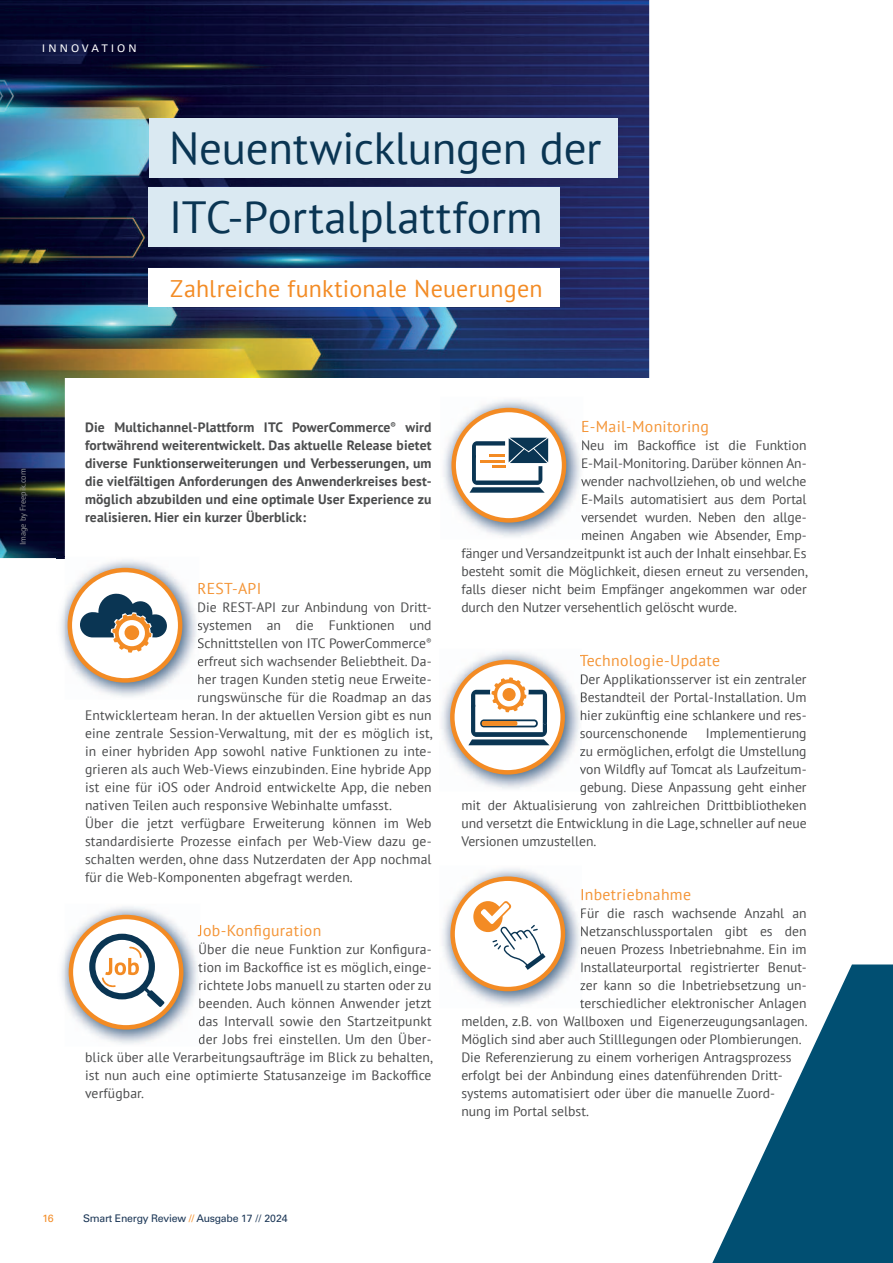
<style>
.page{position:relative;width:893px;height:1263px;background:#fff}
.page>*{position:absolute;margin:0;border:0;box-sizing:border-box;transform-origin:0 0}
.t1{font:45px/69px "PT Sans";letter-spacing:-.005em;color:#0a3553}
.t2{font:24px "PT Sans";letter-spacing:.01em;color:#f38b24}
.t3{font:15.75px "PT Sans";letter-spacing:.02em;color:#f49537}
.t4{font:13.65px/18px "PT Sans";color:#4b4c4d;text-align:justify}
.t5{font:700 13.65px/18px "PT Sans";letter-spacing:.01em;color:#4b4c4d;text-align:justify}
.t6{font:500 10.5px "Univers CE";letter-spacing:-.02em;color:#1b3656}
.t7{font:500 10.5px "Univers CE";letter-spacing:.3em;color:#fff}
.t8{font:500 10.5px "Univers CE";color:#f38b24}
.t9{font:8.25px "PT Sans";color:#939598}
.s1{color:#f38b24}
</style>
<div class="page">
<img style="left:0;top:0;width:649px;height:558px">
<div style="left:149px;top:118px;width:468px;height:60px;background:#dae9f2"></div>
<div style="left:149px;top:187px;width:411px;height:60px;background:#dae9f2"></div>
<div style="left:149px;top:269px;width:411px;height:38px;background:#fff"></div>
<div style="left:65px;top:378px;width:763px;height:802px;background:#fff"></div>
<img style="left:57px;top:558px;width:141px;height:139px">
<svg style="left:198px;top:602px;width:1px;height:46px"></svg>
<svg style="left:198px;top:674px;width:1px;height:25px"></svg>
<div style="left:70px;top:570px;width:110px;height:110px;background:#fff;border-radius:50%"></div>
<div style="left:68px;top:568px;width:114px;height:115px;border:4px solid #f38b24;border-radius:50%"></div>
<svg style="left:80px;top:593px;width:87px;height:60px"></svg>
<svg style="left:712px;top:964px;width:181px;height:299px;fill:#014f72"></svg>
<img style="left:443px;top:400px;width:140px;height:137px">
<svg style="left:582px;top:421px;width:1px;height:29px"></svg>
<svg style="left:581px;top:458px;width:2px;height:30px"></svg>
<svg style="left:581px;top:512px;width:2px;height:27px"></svg>
<div style="left:454px;top:410px;width:110px;height:110px;background:#fff;border-radius:50%"></div>
<div style="left:451px;top:408px;width:115px;height:115px;border:4px solid #f38b24;border-radius:50%"></div>
<svg style="left:470px;top:438px;width:78px;height:55px"></svg>
<img style="left:441px;top:652px;width:141px;height:137px">
<svg style="left:580px;top:655px;width:2px;height:47px"></svg>
<svg style="left:580px;top:710px;width:2px;height:81px"></svg>
<svg style="left:452px;top:662px;width:111px;height:110px"></svg>
<div style="left:450px;top:660px;width:115px;height:114px;border:4px solid #f38b24;border-radius:50%"></div>
<svg style="left:468px;top:677px;width:81px;height:68px"></svg>
<img style="left:61px;top:907px;width:139px;height:137px">
<svg style="left:198px;top:925px;width:2px;height:65px"></svg>
<svg style="left:199px;top:998px;width:1px;height:46px"></svg>
<svg style="left:71px;top:917px;width:110px;height:110px"></svg>
<div style="left:69px;top:915px;width:114px;height:114px;border:4px solid #f38b24;border-radius:50%"></div>
<svg style="left:89px;top:934px;width:76px;height:73px"></svg>
<img style="left:442px;top:869px;width:140px;height:137px">
<svg style="left:581px;top:926px;width:1px;height:28px"></svg>
<svg style="left:580px;top:962px;width:2px;height:46px"></svg>
<div style="left:453px;top:879px;width:110px;height:110px;background:#fff;border-radius:50%"></div>
<div style="left:450px;top:876px;width:115px;height:115px;border:4px solid #f38b24;border-radius:50%"></div>
<svg style="left:473px;top:901px;width:72px;height:69px"></svg>
<p class="t7" style="left:42px;top:42px;width:96px">INNOVATION</p>
<h1 class="t1" style="left:169px;top:112px;width:434px">Neuentwicklungen der<br>ITC-Portalplattform</h1>
<h2 class="t2" style="left:170px;top:273px;width:374px">Zahlreiche funktionale Neuerungen</h2>
<p class="t9" style="left:18px;top:545px;width:78px;rotate:-90deg">Image by Freepik.com</p>
<p class="t5" style="left:85px;top:418px;width:348px">Die Multichannel-Plattform ITC PowerCommerce<sup>®</sup> wird fortwährend weiterentwickelt. Das aktuelle Release bietet diverse Funktionserweiterungen und Verbesserungen, um die vielfältigen Anforderungen des Anwenderkreises best&shy;möglich abzubilden und eine optimale User Experience zu realisieren. Hier ein kurzer Überblick:</p>
<p class="t3" style="left:197px;top:578px;width:66px">REST-API</p>
<p class="t4" style="left:197px;top:598px;width:236px">Die REST-API zur Anbindung von Dritt-</p>
<p class="t4" style="left:197px;top:616px;width:236px">systemen an die Funktionen und</p>
<p class="t4" style="left:197px;top:634px;width:236px">Schnittstellen von ITC PowerCommerce<sup>®</sup></p>
<p class="t4" style="left:197px;top:652px;width:236px">erfreut sich wachsender Beliebtheit. Da-</p>
<p class="t4" style="left:197px;top:670px;width:236px">her tragen Kunden stetig neue Erweite-</p>
<p class="t4" style="left:197px;top:688px;width:236px">rungswünsche für die Roadmap an das</p>
<p class="t4" style="left:85px;top:706px;width:348px">Entwicklerteam heran. In der aktuellen Version gibt es nun</p>
<p class="t4" style="left:85px;top:724px;width:349px">eine zentrale Session-Verwaltung, mit der es möglich ist,</p>
<p class="t4" style="left:85px;top:742px;width:348px">in einer hybriden App sowohl native Funktionen zu inte-</p>
<p class="t4" style="left:85px;top:760px;width:348px">grieren als auch Web-Views einzubinden. Eine hybride App</p>
<p class="t4" style="left:85px;top:778px;width:348px">ist eine für iOS oder Android entwickelte App, die neben</p>
<p class="t4" style="left:85px;top:796px;width:309px">nativen Teilen auch responsive Webinhalte umfasst.</p>
<p class="t4" style="left:85px;top:814px;width:348px">Über die jetzt verfügbare Erweiterung können im Web</p>
<p class="t4" style="left:85px;top:832px;width:348px">standardisierte Prozesse einfach per Web-View dazu ge-</p>
<p class="t4" style="left:85px;top:850px;width:348px">schalten werden, ohne dass Nutzerdaten der App nochmal</p>
<p class="t4" style="left:85px;top:868px;width:269px">für die Web-Komponenten abgefragt werden.</p>
<p class="t3" style="left:198px;top:920px;width:125px">Job-Konfiguration</p>
<p class="t4" style="left:198px;top:940px;width:235px">Über die neue Funktion zur Konfigura-</p>
<p class="t4" style="left:198px;top:958px;width:235px">tion im Backoffice ist es möglich, einge-</p>
<p class="t4" style="left:198px;top:976px;width:235px">richtete Jobs manuell zu starten oder zu</p>
<p class="t4" style="left:198px;top:994px;width:235px">beenden. Auch können Anwender jetzt</p>
<p class="t4" style="left:198px;top:1012px;width:235px">das Intervall sowie den Startzeitpunkt</p>
<p class="t4" style="left:198px;top:1030px;width:235px">der Jobs frei einstellen. Um den Über-</p>
<p class="t4" style="left:85px;top:1048px;width:349px">blick über alle Verarbeitungsaufträge im Blick zu behalten,</p>
<p class="t4" style="left:85px;top:1066px;width:348px">ist nun auch eine optimierte Statusanzeige im Backoffice</p>
<p class="t4" style="left:85px;top:1084px;width:61px">verfügbar.</p>
<p class="t3" style="left:581px;top:416px;width:129px">E-Mail-Monitoring</p>
<p class="t4" style="left:581px;top:436px;width:227px">Neu im Backoffice ist die Funktion</p>
<p class="t4" style="left:581px;top:454px;width:227px">E-Mail-Monitoring. Darüber können An-</p>
<p class="t4" style="left:581px;top:472px;width:227px">wender nachvollziehen, ob und welche</p>
<p class="t4" style="left:581px;top:490px;width:227px">E-Mails automatisiert aus dem Portal</p>
<p class="t4" style="left:581px;top:508px;width:227px">versendet wurden. Neben den allge-</p>
<p class="t4" style="left:581px;top:526px;width:227px">meinen Angaben wie Absender, Emp-</p>
<p class="t4" style="left:461px;top:544px;width:347px">fänger und Versandzeitpunkt ist auch der Inhalt einsehbar. Es</p>
<p class="t4" style="left:461px;top:562px;width:348px">besteht somit die Möglichkeit, diesen erneut zu versenden,</p>
<p class="t4" style="left:461px;top:580px;width:347px">falls dieser nicht beim Empfänger angekommen war oder</p>
<p class="t4" style="left:461px;top:598px;width:277px">durch den Nutzer versehentlich gelöscht wurde.</p>
<p class="t3" style="left:580px;top:650px;width:142px">Technologie-Update</p>
<p class="t4" style="left:580px;top:670px;width:228px">Der Applikationsserver ist ein zentraler Bestandteil der Portal-Installation. Um hier zukünftig eine schlankere und res&shy;sourcenschonende</p>
<p class="t4" style="left:706px;top:724px;width:102px">Implementierung</p>
<p class="t4" style="left:580px;top:742px;width:228px">zu ermöglichen, erfolgt die Umstellung</p>
<p class="t4" style="left:580px;top:760px;width:228px">von Wildfly auf Tomcat als Laufzeitum-</p>
<p class="t4" style="left:580px;top:778px;width:228px">gebung. Diese Anpassung geht einher</p>
<p class="t4" style="left:461px;top:796px;width:347px">mit der Aktualisierung von zahlreichen Drittbibliotheken</p>
<p class="t4" style="left:461px;top:814px;width:347px">und versetzt die Entwicklung in die Lage, schneller auf neue</p>
<p class="t4" style="left:461px;top:832px;width:137px">Versionen umzustellen.</p>
<p class="t3" style="left:580px;top:884px;width:113px">Inbetriebnahme</p>
<p class="t4" style="left:580px;top:904px;width:228px">Für die rasch wachsende Anzahl an</p>
<p class="t4" style="left:580px;top:922px;width:228px">Netzanschlussportalen gibt es den</p>
<p class="t4" style="left:580px;top:940px;width:228px">neuen Prozess Inbetriebnahme. Ein im</p>
<p class="t4" style="left:580px;top:958px;width:228px">Installateurportal registrierter Benut-</p>
<p class="t4" style="left:580px;top:976px;width:228px">zer kann so die Inbetriebsetzung un-</p>
<p class="t4" style="left:580px;top:994px;width:228px">terschiedlicher elektronischer Anlagen</p>
<p class="t4" style="left:461px;top:1012px;width:348px">melden, z.B. von Wallboxen und Eigenerzeugungsanlagen.</p>
<p class="t4" style="left:461px;top:1030px;width:342px">Möglich sind aber auch Stilllegungen oder Plombierungen.</p>
<p class="t4" style="left:461px;top:1048px;width:332px">Die Referenzierung zu einem vorherigen Antragsprozess</p>
<p class="t4" style="left:461px;top:1066px;width:323px">erfolgt bei der Anbindung eines datenführenden Dritt-</p>
<p class="t4" style="left:461px;top:1084px;width:315px">systems automatisiert oder über die manuelle Zuord-</p>
<p class="t4" style="left:461px;top:1102px;width:129px">nung im Portal selbst.</p>
<p class="t8" style="left:43px;top:1212px;width:13px">16</p>
<p class="t6" style="left:83px;top:1212px;width:206px">Smart Energy Review <span class="s1">//</span> Ausgabe 17 // 2024</p>
</div>
